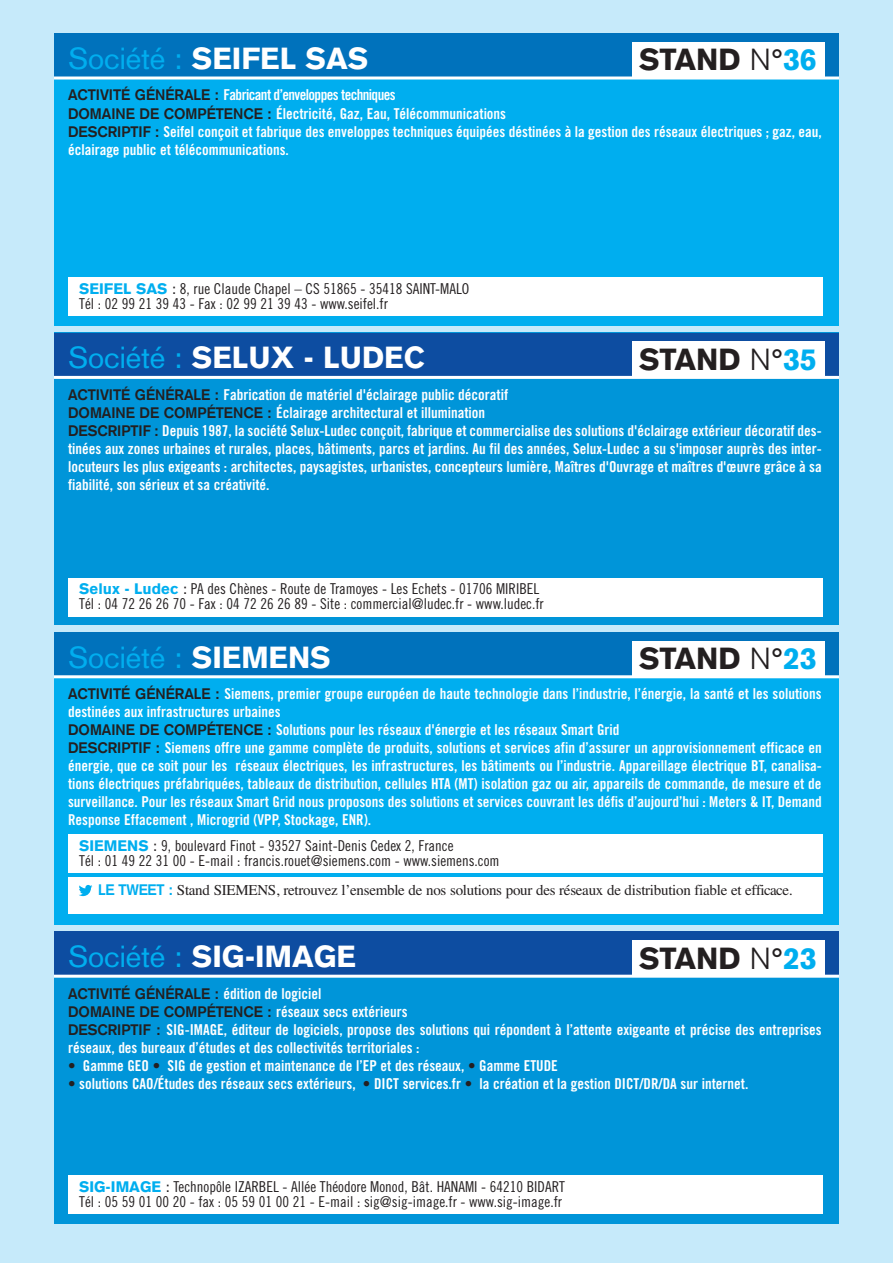
<style>
.page{position:relative;width:893px;height:1263px;background:#c6eafa}
.page>*{position:absolute;margin:0;border:0;box-sizing:border-box;transform-origin:0 0}
.t1{font:900 30px "Akzidenz Grotesk";color:#fff}
.t2{font:900 30px "Akzidenz Grotesk";color:#231f20}
.t3{font:30px "Akzidenz Grotesk";color:#00aeef}
.t4{font:15px/18px "Trade Gothic Bold Cond Twenty";color:#fff}
.t5{font:15px/15px "Trade Gothic Cond Eighteen";color:#231f20}
.t6{font:15px "Times";letter-spacing:-.02em;color:#231f20}
.t7{font:700 15px "Akzidenz Grotesk";color:#231f20}
.s1{font-weight:400;color:#00aeef}
.s2{font-family:"Akzidenz Grotesk";font-weight:700;color:#231f20}
.s3{font-weight:300}
.s4{color:#00aeef}
.s5{font-family:"Akzidenz Grotesk";font-weight:900;color:#00aeef}
.s6{font-family:"Akzidenz Grotesk"}
.s7{font-weight:900;color:#fff}
.s8{font-family:"Akzidenz Grotesk";font-weight:700;color:#00aeef}
.s9{font-family:"Trade Gothic Bold Cond Twenty";font-weight:400;color:#fff}
.s10{color:#231f20}
</style>
<div class="page">
<div style="left:54px;top:33px;width:785px;height:293px;background:#00aeef"></div>
<div style="left:54px;top:33px;width:785px;height:45px;background:#0072bc"></div>
<div style="left:68px;top:278px;width:755px;height:38px;background:#fff"></div>
<div style="left:632px;top:42px;width:192px;height:35px;background:#fff"></div>
<hr style="left:54px;top:76px;width:785px;height:3px;background:#fff">
<div style="left:54px;top:333px;width:785px;height:292px;background:#0095d9"></div>
<div style="left:54px;top:333px;width:785px;height:44px;background:#0d4da1"></div>
<div style="left:68px;top:578px;width:755px;height:38px;background:#fff"></div>
<div style="left:632px;top:342px;width:192px;height:34px;background:#fff"></div>
<hr style="left:54px;top:376px;width:785px;height:3px;background:#fff">
<div style="left:54px;top:632px;width:785px;height:292px;background:#00aeef"></div>
<div style="left:54px;top:632px;width:785px;height:45px;background:#0072bc"></div>
<div style="left:68px;top:834px;width:755px;height:38px;background:#fff"></div>
<div style="left:68px;top:877px;width:755px;height:37px;background:#fff"></div>
<div style="left:632px;top:641px;width:192px;height:34px;background:#fff"></div>
<hr style="left:54px;top:675px;width:785px;height:3px;background:#fff">
<svg style="left:79px;top:885px;width:13px;height:11px"></svg>
<div style="left:54px;top:931px;width:785px;height:293px;background:#0095d9"></div>
<div style="left:54px;top:931px;width:785px;height:45px;background:#0d4da1"></div>
<div style="left:68px;top:1176px;width:755px;height:38px;background:#fff"></div>
<div style="left:632px;top:940px;width:192px;height:35px;background:#fff"></div>
<hr style="left:54px;top:975px;width:785px;height:3px;background:#fff">
<h1 class="t1" style="left:68px;top:48px;width:302px"><span class="s1">Société :</span> SEIFEL SAS</h1>
<p class="t4" style="left:68px;top:87px;width:755px"><span class="s2">ACTIVITÉ GÉNÉRALE :</span> Fabricant d’enveloppes techniques<br><span class="s2">DOMAINE DE COMPÉTENCE :</span> Électricité, Gaz, Eau, Télécommunications<br><span class="s2">DESCRIPTIF :</span> Seifel conçoit et fabrique des enveloppes techniques équipées déstinées à la gestion des réseaux électriques ; gaz, eau, éclairage public et télécommunications.</p>
<h1 class="t2" style="left:639px;top:49px;width:179px">STAND <span class="s3">N</span>°<span class="s4">36</span></h1>
<p class="t5" style="left:79px;top:282px;width:392px"><span class="s5">SEIFEL SAS</span> <span class="s6">:</span> 8, rue Claude Chapel – CS 51865 - 35418 SAINT-MALO<br>Tél : 02 99 21 39 43 - Fax : 02 99 21 39 43 - www.seifel.fr</p>
<h1 class="t1" style="left:68px;top:347px;width:358px"><span class="s1">Société :</span> SELUX - LUDEC</h1>
<p class="t4" style="left:68px;top:387px;width:755px"><span class="s2">ACTIVITÉ GÉNÉRALE :</span> Fabrication de matériel d'éclairage public décoratif<br><span class="s2">DOMAINE DE COMPÉTENCE :</span> Éclairage architectural et illumination<br><span class="s2">DESCRIPTIF :</span> Depuis 1987, la société Selux-Ludec conçoit, fabrique et commercialise des solutions d'éclairage extérieur décoratif des&shy;tinées aux zones urbaines et rurales, places, bâtiments, parcs et jardins. Au fil des années, Selux-Ludec a su s'imposer auprès des inter&shy;locuteurs les plus exigeants : architectes, paysagistes, urbanistes, concepteurs lumière, Maîtres d'Ouvrage et maîtres d'œuvre grâce à sa fiabilité, son sérieux et sa créativité.</p>
<h1 class="t2" style="left:639px;top:348px;width:179px">STAND <span class="s3">N</span>°<span class="s4">35</span></h1>
<p class="t5" style="left:79px;top:583px;width:466px"><span class="s5">Selux - Ludec</span> <span class="s6">:</span> PA des Chènes - Route de Tramoyes - Les Echets - 01706 MIRIBEL<br>Tél : 04 72 26 26 70 - Fax : 04 72 26 26 89 - Site : commercial@ludec.fr - www.ludec.fr</p>
<h1 class="t3" style="left:68px;top:646px;width:264px">Société : <span class="s7">SIEMENS</span></h1>
<p class="t4" style="left:68px;top:686px;width:755px"><span class="s2">ACTIVITÉ GÉNÉRALE :</span> Siemens, premier groupe européen de haute technologie dans l’industrie, l’énergie, la santé et les solutions destinées aux infrastructures urbaines<br><span class="s2">DOMAINE DE COMPÉTENCE :</span> Solutions pour les réseaux d'énergie et les réseaux Smart Grid<br><span class="s2">DESCRIPTIF :</span> Siemens offre une gamme complète de produits, solutions et services afin d’assurer un approvisionnement efficace en énergie, que ce soit pour les réseaux électriques, les infrastructures, les bâtiments ou l’industrie. Appareillage électrique BT, canalisa&shy;tions électriques préfabriquées, tableaux de distribution, cellules HTA (MT) isolation gaz ou air, appareils de commande, de mesure et de surveillance. Pour les réseaux Smart Grid nous proposons des solutions et services couvrant les défis d’aujourd’hui : Meters &amp; IT, Demand Response Effacement , Microgrid (VPP, Stockage, ENR).</p>
<h1 class="t2" style="left:639px;top:648px;width:179px">STAND <span class="s3">N</span>°<span class="s4">23</span></h1>
<p class="t5" style="left:79px;top:839px;width:422px"><span class="s5">SIEMENS</span> <span class="s6">:</span> 9, boulevard Finot - 93527 Saint-Denis Cedex 2, France<br>Tél : 01 49 22 31 00 - E-mail : francis.rouet@siemens.com - www.siemens.com</p>
<p class="t6" style="left:98px;top:881px;width:696px"><span class="s8">LE TWEET :</span> Stand SIEMENS, retrouvez l’ensemble de nos solutions pour des réseaux de distribution fiable et efficace.</p>
<h1 class="t1" style="left:68px;top:946px;width:289px"><span class="s1">Société :</span> SIG-IMAGE</h1>
<p class="t7" style="left:68px;top:988px;width:255px">ACTIVITÉ GÉNÉRALE : <span class="s9">édition de logiciel</span></p>
<p class="t4" style="left:68px;top:1003px;width:755px"><span class="s2">DOMAINE DE COMPÉTENCE :</span> réseaux secs extérieurs<br><span class="s2">DESCRIPTIF :</span> SIG-IMAGE, éditeur de logiciels, propose des solutions qui répondent à l’attente exigeante et précise des entreprises réseaux, des bureaux d’études et des collectivités territoriales :</p>
<p class="t4" style="left:68px;top:1057px;width:491px"><span class="s10">•</span> Gamme GEO <span class="s10">•</span> SIG de gestion et maintenance de l’EP et des réseaux, <span class="s10">•</span> Gamme ETUDE</p>
<p class="t4" style="left:68px;top:1075px;width:682px"><span class="s10">•</span> solutions CAO/Études des réseaux secs extérieurs, <span class="s10">•</span> DICT services.fr <span class="s10">•</span> la création et la gestion DICT/DR/DA sur internet.</p>
<h1 class="t2" style="left:639px;top:947px;width:179px">STAND <span class="s3">N</span>°<span class="s4">23</span></h1>
<p class="t5" style="left:79px;top:1180px;width:487px"><span class="s5">SIG-IMAGE</span> <span class="s6">:</span> Technopôle IZARBEL - Allée Théodore Monod, Bât. HANAMI - 64210 BIDART<br>Tél : 05 59 01 00 20 - fax : 05 59 01 00 21 - E-mail : sig@sig-image.fr - www.sig-image.fr</p>
</div>
